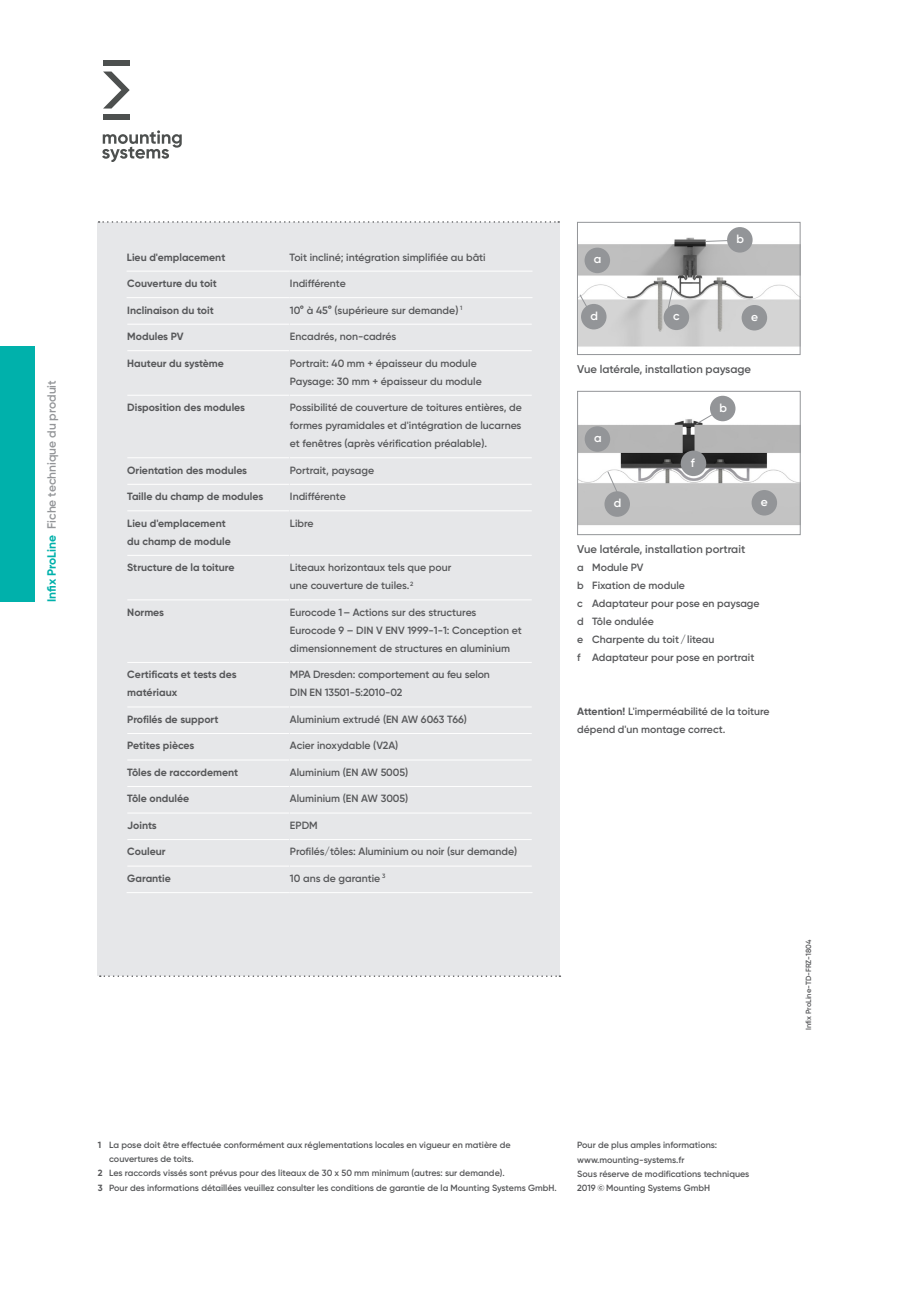
<style>
.page{position:relative;width:919px;height:1289px;background:#fff}
.page>*{position:absolute;margin:0;border:0;box-sizing:border-box;transform-origin:0 0}
.t1{font:600 12px "Gilroy";color:#939598}
.t2{font:600 12px "Gilroy";color:#fff}
.t3{font:600 11.25px "Gilroy";color:#57585a}
.t4{font:600 10.5px/18px "Gilroy";color:#57585a}
.t5{font:700 10.5px/18px "Gilroy";color:#57585a}
.t6{font:600 9px/14.2px "Gilroy";color:#57585a}
.t7{font:600 7.5px "Gilroy";color:#57585a}
.s1{font-weight:700;color:#00b1ab}
.s2{font-weight:700}
</style>
<div class="page">
<div style="left:0;top:347px;width:34px;height:255px;background:#00b1ab"></div>
<div style="left:98px;top:222px;width:462px;height:753px;background:#e6e7e9"></div>
<svg style="left:99px;top:221px;width:460px;height:2px"></svg>
<svg style="left:100px;top:975px;width:460px;height:1px"></svg>
<hr style="left:127px;top:324px;width:162px;height:1px;background:#fff">
<hr style="left:290px;top:324px;width:241px;height:1px;background:#fff">
<hr style="left:127px;top:350px;width:162px;height:1px;background:#fff">
<hr style="left:290px;top:350px;width:241px;height:1px;background:#fff">
<hr style="left:127px;top:395px;width:162px;height:1px;background:#fff">
<hr style="left:290px;top:395px;width:241px;height:1px;background:#fff">
<hr style="left:127px;top:457px;width:162px;height:1px;background:#fff">
<hr style="left:290px;top:457px;width:241px;height:1px;background:#fff">
<hr style="left:127px;top:484px;width:162px;height:1px;background:#fff">
<hr style="left:290px;top:484px;width:241px;height:1px;background:#fff">
<hr style="left:127px;top:510px;width:162px;height:1px;background:#fff">
<hr style="left:290px;top:510px;width:241px;height:1px;background:#fff">
<hr style="left:127px;top:555px;width:162px;height:1px;background:#fff">
<hr style="left:290px;top:555px;width:241px;height:1px;background:#fff">
<hr style="left:127px;top:599px;width:162px;height:1px;background:#fff">
<hr style="left:290px;top:599px;width:241px;height:1px;background:#fff">
<hr style="left:127px;top:662px;width:162px;height:1px;background:#fff">
<hr style="left:290px;top:662px;width:241px;height:1px;background:#fff">
<hr style="left:127px;top:706px;width:162px;height:1px;background:#fff">
<hr style="left:290px;top:706px;width:241px;height:1px;background:#fff">
<hr style="left:127px;top:733px;width:162px;height:1px;background:#fff">
<hr style="left:290px;top:733px;width:241px;height:1px;background:#fff">
<hr style="left:127px;top:759px;width:162px;height:1px;background:#fff">
<hr style="left:290px;top:759px;width:241px;height:1px;background:#fff">
<hr style="left:127px;top:786px;width:162px;height:1px;background:#fff">
<hr style="left:290px;top:786px;width:241px;height:1px;background:#fff">
<hr style="left:127px;top:812px;width:162px;height:1px;background:#fff">
<hr style="left:290px;top:812px;width:241px;height:1px;background:#fff">
<hr style="left:127px;top:839px;width:162px;height:1px;background:#fff">
<hr style="left:290px;top:839px;width:241px;height:1px;background:#fff">
<hr style="left:127px;top:865px;width:162px;height:1px;background:#fff">
<hr style="left:290px;top:865px;width:241px;height:1px;background:#fff">
<hr style="left:289px;top:892px;width:243px;height:1px;background:#fff">
<hr style="left:126px;top:892px;width:163px;height:1px;background:#fff">
<hr style="left:126px;top:271px;width:163px;height:1px;background:#fff">
<hr style="left:289px;top:271px;width:243px;height:1px;background:#fff">
<hr style="left:126px;top:297px;width:163px;height:1px;background:#fff">
<hr style="left:289px;top:297px;width:243px;height:1px;background:#fff">
<img style="left:579px;top:228px;width:219px;height:119px">
<div style="left:577px;top:222px;width:223px;height:133px;border:1px solid #939598"></div>
<div style="left:584px;top:248px;width:26px;height:25px;background:#939598;border-radius:50%"></div>
<div style="left:581px;top:304px;width:25px;height:25px;background:#939598;border-radius:50%"></div>
<div style="left:741px;top:305px;width:26px;height:25px;background:#939598;border-radius:50%"></div>
<div style="left:727px;top:227px;width:25px;height:25px;background:#939598;border-radius:50%"></div>
<svg style="left:704px;top:240px;width:24px;height:2px"></svg>
<svg style="left:579px;top:294px;width:9px;height:14px"></svg>
<svg style="left:667px;top:285px;width:7px;height:22px"></svg>
<img style="left:579px;top:400px;width:219px;height:125px">
<div style="left:577px;top:391px;width:223px;height:144px;border:1px solid #939598"></div>
<div style="left:584px;top:426px;width:26px;height:26px;background:#939598;border-radius:50%"></div>
<div style="left:680px;top:450px;width:26px;height:26px;background:#939598;border-radius:50%"></div>
<div style="left:604px;top:491px;width:26px;height:26px;background:#939598;border-radius:50%"></div>
<div style="left:751px;top:490px;width:26px;height:25px;background:#939598;border-radius:50%"></div>
<svg style="left:695px;top:407px;width:28px;height:18px"></svg>
<svg style="left:607px;top:470px;width:12px;height:25px"></svg>
<div style="left:710px;top:396px;width:25px;height:25px;background:#939598;border-radius:50%"></div>
<div style="left:663px;top:304px;width:26px;height:26px;background:#939598;border-radius:50%"></div>
<svg style="left:102px;top:130px;width:80px;height:32px"></svg>
<svg style="left:103px;top:71px;width:27px;height:37px"></svg>
<div style="left:103px;top:114px;width:26px;height:6px;background:#4d504f"></div>
<div style="left:103px;top:60px;width:26px;height:6px;background:#4d504f"></div>
<p class="t1" style="left:44px;top:602px;width:223px;rotate:-90deg"><span class="s1">Infix ProLine</span> Fiche technique du produit</p>
<p class="t5" style="left:127px;top:248px;width:100px">Lieu d'emplacement</p>
<p class="t4" style="left:289px;top:248px;width:197px">Toit incliné; intégration simplifiée au bâti</p>
<p class="t5" style="left:127px;top:274px;width:91px">Couverture du toit</p>
<p class="t4" style="left:290px;top:274px;width:57px">Indifférente</p>
<p class="t5" style="left:127px;top:301px;width:88px">Inclinaison du toit</p>
<p class="t4" style="left:290px;top:301px;width:174px">10° à 45° (supérieure sur demande) <sup>1</sup></p>
<p class="t5" style="left:127px;top:327px;width:58px">Modules PV</p>
<p class="t4" style="left:290px;top:327px;width:108px">Encadrés, non-cadrés</p>
<p class="t5" style="left:127px;top:354px;width:98px">Hauteur du système</p>
<p class="t4" style="left:290px;top:354px;width:193px">Portrait: 40 mm + épaisseur du module<br>Paysage: 30 mm + épaisseur du module</p>
<p class="t5" style="left:127px;top:398px;width:119px">Disposition des modules</p>
<p class="t4" style="left:290px;top:398px;width:233px;text-align:justify">Possibilité de couverture de toitures entières, de formes pyramidales et d'intégration de lucarnes et fenêtres (après vérification préalable).</p>
<p class="t5" style="left:127px;top:461px;width:121px">Orientation des modules</p>
<p class="t4" style="left:290px;top:461px;width:86px">Portrait, paysage</p>
<p class="t5" style="left:127px;top:487px;width:137px">Taille du champ de modules</p>
<p class="t4" style="left:290px;top:487px;width:57px">Indifférente</p>
<p class="t5" style="left:127px;top:514px;width:105px">Lieu d'emplacement du champ de module</p>
<p class="t4" style="left:290px;top:514px;width:25px">Libre</p>
<p class="t5" style="left:127px;top:558px;width:109px">Structure de la toiture</p>
<p class="t4" style="left:290px;top:558px;width:163px">Liteaux horizontaux tels que pour une couverture de tuiles.<sup>2</sup></p>
<p class="t5" style="left:127px;top:603px;width:38px">Normes</p>
<p class="t4" style="left:290px;top:603px;width:233px">Eurocode 1– Actions sur des structures<br>Eurocode 9 – DIN V ENV 1999-1-1: Conception et dimensionnement de structures en aluminium</p>
<p class="t5" style="left:127px;top:665px;width:111px">Certificats et tests des matériaux</p>
<p class="t4" style="left:290px;top:665px;width:201px">MPA Dresden: comportement au feu selon<br>DIN EN 13501-5:2010-02</p>
<p class="t5" style="left:127px;top:710px;width:93px">Profilés de support</p>
<p class="t4" style="left:290px;top:710px;width:178px">Aluminium extrudé (EN AW 6063 T66)</p>
<p class="t5" style="left:127px;top:736px;width:69px">Petites pièces</p>
<p class="t4" style="left:290px;top:736px;width:110px">Acier inoxydable (V2A)</p>
<p class="t5" style="left:127px;top:763px;width:112px">Tôles de raccordement</p>
<p class="t4" style="left:290px;top:763px;width:120px">Aluminium (EN AW 5005)</p>
<p class="t5" style="left:127px;top:789px;width:63px">Tôle ondulée</p>
<p class="t4" style="left:290px;top:789px;width:120px">Aluminium (EN AW 3005)</p>
<p class="t5" style="left:127px;top:816px;width:31px">Joints</p>
<p class="t4" style="left:290px;top:816px;width:29px">EPDM</p>
<p class="t5" style="left:127px;top:842px;width:40px">Couleur</p>
<p class="t4" style="left:290px;top:842px;width:229px">Profilés/tôles: Aluminium ou noir (sur demande)</p>
<p class="t5" style="left:127px;top:869px;width:45px">Garantie</p>
<p class="t4" style="left:290px;top:869px;width:97px">10 ans de garantie <sup>3</sup></p>
<p class="t2" style="left:594px;top:252px;width:9px">a</p>
<p class="t2" style="left:736px;top:231px;width:9px">b</p>
<p class="t2" style="left:590px;top:308px;width:9px">d</p>
<p class="t2" style="left:751px;top:309px;width:8px">e</p>
<p class="t2" style="left:673px;top:309px;width:8px">c</p>
<p class="t3" style="left:577px;top:362px;width:175px">Vue latérale, installation paysage</p>
<p class="t2" style="left:594px;top:430px;width:9px">a</p>
<p class="t2" style="left:690px;top:456px;width:5px">f</p>
<p class="t2" style="left:719px;top:400px;width:9px">b</p>
<p class="t2" style="left:613px;top:495px;width:9px">d</p>
<p class="t2" style="left:761px;top:494px;width:8px">e</p>
<p class="t3" style="left:577px;top:542px;width:170px">Vue latérale, installation portrait</p>
<p class="t4" style="left:577px;top:558px;width:184px">a Module PV<br>b Fixation de module<br>c Adaptateur pour pose en paysage d Tôle ondulée<br>e Charpente du toit/liteau<br>f Adaptateur pour pose en portrait</p>
<p class="t4" style="left:577px;top:702px;width:194px"><span class="s2">Attention!</span> L'imperméabilité de la toiture dépend d'un montage correct.</p>
<p class="t7" style="left:803px;top:1030px;width:92px;rotate:-90deg">Infix ProLine-TD-FRZ-1804</p>
<p class="t6" style="left:98px;top:1137px;width:414px"><span class="s2">1</span> La pose doit être effectuée conformément aux réglementations locales en vigueur en matière de</p>
<p class="t6" style="left:109px;top:1151px;width:86px">couvertures de toits.</p>
<p class="t6" style="left:98px;top:1165px;width:408px"><span class="s2">2</span> Les raccords vissés sont prévus pour des liteaux de 30 x 50 mm minimum (autres: sur demande).</p>
<p class="t6" style="left:98px;top:1180px;width:460px"><span class="s2">3</span> Pour des informations détaillées veuillez consulter les conditions de garantie de la Mounting Systems GmbH.</p>
<p class="t6" style="left:577px;top:1138px;width:174px">Pour de plus amples informations: www.mounting-systems.fr<br>Sous réserve de modifications techniques 2019 © Mounting Systems GmbH</p>
</div>
